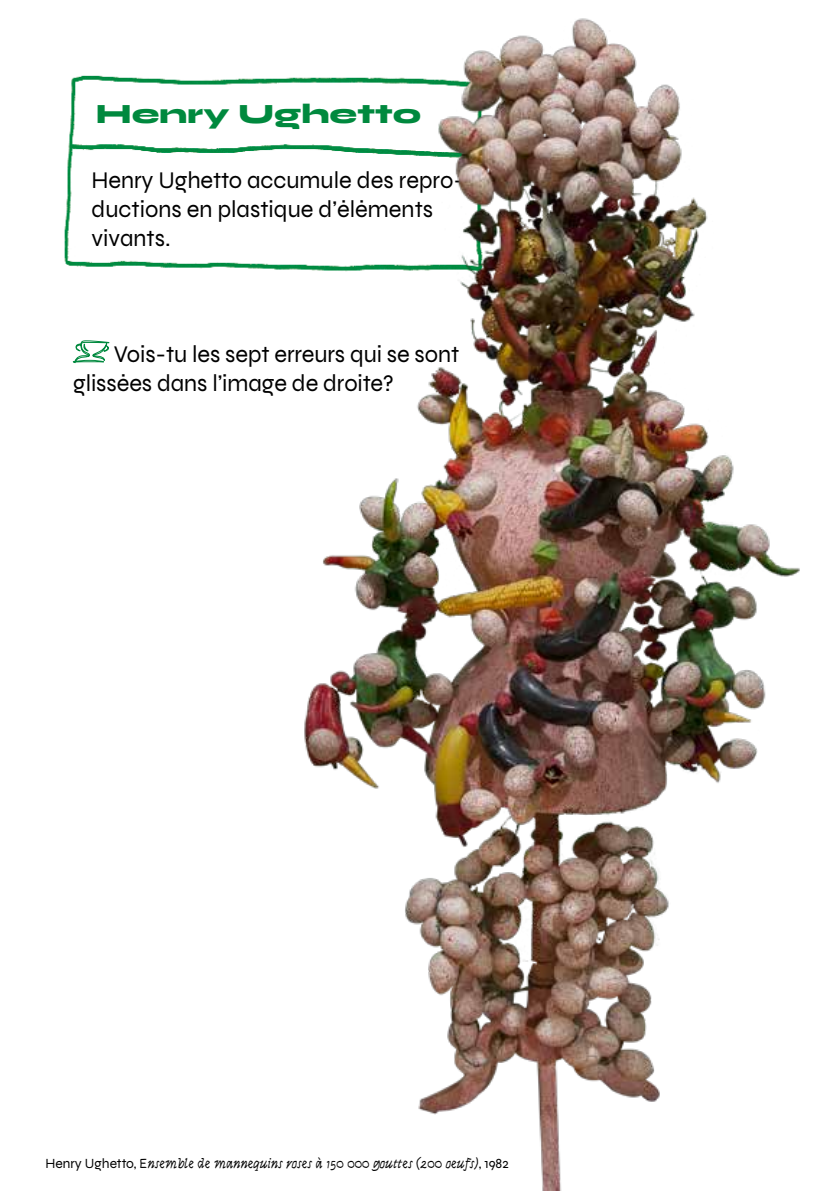
<style>
.page{position:relative;width:840px;height:1191px;background:#fff}
.page>*{position:absolute;margin:0;border:0;box-sizing:border-box;transform-origin:0 0}
.t1{font:28px "Syne Extra";color:#00893e}
.t2{font:24px/29px "Syne";letter-spacing:-.005em;color:#000}
.t3{font:italic 14px "Syne";color:#000}
.s1{font-style:normal}
</style>
<div class="page">
<svg style="left:72px;top:340px;width:38px;height:24px"></svg>
<img style="left:64px;top:75px;width:190px;height:194px">
<img style="left:254px;top:18px;width:546px;height:1173px">
<p class="t1" style="left:96px;top:97px;width:326px">Henry Ughetto</p>
<p class="t2" style="left:91px;top:165px;width:374px">Henry Ughetto accumule des repro&shy;ductions en plastique d’éléments vivants.</p>
<p class="t2" style="left:73px;top:339px;width:387px;text-indent:41px">Vois-tu les sept erreurs qui se sont glissées dans l’image de droite?</p>
<p class="t3" style="left:45px;top:1155px;width:464px"><span class="s1">Henry Ughetto,</span> Ensemble de mannequins roses à 150 000 gouttes (200 oeufs)<span class="s1">, 1982</span></p>
</div>
